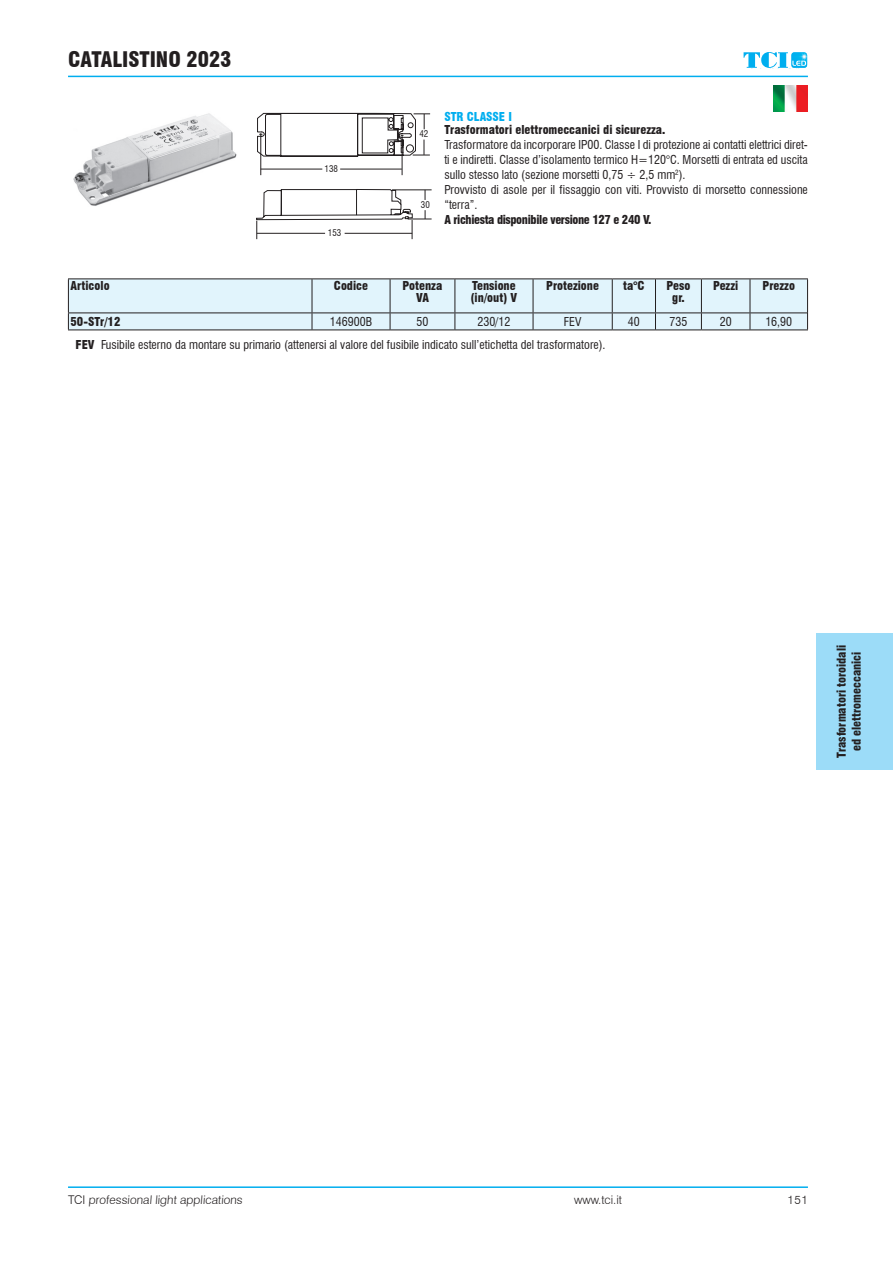
<style>
.page{position:relative;width:893px;height:1263px;background:#fff}
.page>*{position:absolute;margin:0;border:0;box-sizing:border-box;transform-origin:0 0}
.t1{font:900 condensed 21px "Swiss 721 BT";color:#231f20}
.t2{font:condensed 12px/15px "Swiss 721 BT";color:#231f20}
.t3{font:900 condensed 12px/12px "Swiss 721 BT";color:#231f20;text-align:center}
.t4{font:300 12px "Swiss 721 BT";color:#231f20}
.t5{font:900 condensed 12px "Swiss 721 BT";letter-spacing:-.03em;color:#231f20}
.t6{font:900 condensed 12px "Swiss 721 BT";color:#00aeef}
.t7{font:condensed 9px "Swiss 721 BT";color:#231f20}
.s1{font-weight:900}
</style>
<div class="page">
<hr style="left:68px;top:76px;width:740px;height:1px;background:#00aeef">
<hr style="left:68px;top:1186px;width:740px;height:2px;background:#00aeef">
<div style="left:816px;top:633px;width:77px;height:136px;background:#9cdcf8"></div>
<img style="left:806px;top:53px;width:1px;height:14px">
<svg style="left:744px;top:52px;width:62px;height:16px"></svg>
<img style="left:773px;top:85px;width:35px;height:26px">
<img style="left:73px;top:113px;width:164px;height:93px">
<hr style="left:261px;top:169px;width:61px;height:1px;background:#231f20">
<hr style="left:340px;top:169px;width:62px;height:1px;background:#231f20">
<hr style="left:261px;top:133px;width:1px;height:42px;background:#231f20">
<hr style="left:402px;top:136px;width:1px;height:39px;background:#231f20">
<svg style="left:256px;top:189px;width:176px;height:50px"></svg>
<svg style="left:257px;top:112px;width:173px;height:44px"></svg>
<hr style="left:68px;top:278px;width:244px;height:1px;background:#231f20">
<hr style="left:312px;top:278px;width:78px;height:1px;background:#231f20">
<hr style="left:390px;top:278px;width:65px;height:1px;background:#231f20">
<hr style="left:455px;top:278px;width:78px;height:1px;background:#231f20">
<hr style="left:533px;top:278px;width:79px;height:1px;background:#231f20">
<hr style="left:612px;top:278px;width:44px;height:1px;background:#231f20">
<svg style="left:68px;top:279px;width:740px;height:51px;background:#d7e9f1"></svg>
<hr style="left:68px;top:330px;width:244px;height:1px;background:#231f20">
<hr style="left:312px;top:330px;width:78px;height:1px;background:#231f20">
<hr style="left:390px;top:330px;width:65px;height:1px;background:#231f20">
<hr style="left:455px;top:330px;width:78px;height:1px;background:#231f20">
<hr style="left:533px;top:330px;width:79px;height:1px;background:#231f20">
<hr style="left:612px;top:330px;width:44px;height:1px;background:#231f20">
<hr style="left:656px;top:278px;width:45px;height:1px;background:#231f20">
<hr style="left:701px;top:278px;width:49px;height:1px;background:#231f20">
<hr style="left:750px;top:278px;width:58px;height:1px;background:#231f20">
<hr style="left:656px;top:312px;width:45px;height:1px;background:#231f20">
<hr style="left:701px;top:312px;width:49px;height:1px;background:#231f20">
<hr style="left:750px;top:312px;width:57px;height:1px;background:#231f20">
<hr style="left:656px;top:330px;width:45px;height:1px;background:#231f20">
<hr style="left:701px;top:330px;width:49px;height:1px;background:#231f20">
<hr style="left:750px;top:330px;width:58px;height:1px;background:#231f20">
<h1 class="t1" style="left:68px;top:47px;width:165px">CATALISTINO 2023</h1>
<p class="t7" style="left:325px;top:163px;width:15px">138</p>
<p class="t7" style="left:328px;top:227px;width:15px">153</p>
<p class="t7" style="left:419px;top:129px;width:10px">42</p>
<p class="t7" style="left:421px;top:200px;width:10px">30</p>
<p class="t6" style="left:444px;top:109px;width:69px">STR CLASSE I</p>
<p class="t3" style="left:444px;top:124px;width:223px">Trasformatori elettromeccanici di sicurezza.</p>
<p class="t2" style="left:444px;top:137px;width:365px">Trasformatore da incorporare IP00. Classe I di protezione ai contatti elettrici diret&shy;ti e indiretti. Classe d’isolamento termico H=120°C. Morsetti di entrata ed uscita sullo stesso lato (sezione morsetti 0,75 ÷ 2,5 mm<sup>2</sup>).<br>Provvisto di asole per il fissaggio con viti. Provvisto di morsetto connessione “terra”.</p>
<p class="t5" style="left:444px;top:213px;width:208px">A richiesta disponibile versione 127 e 240 V.</p>
<p class="t3" style="left:71px;top:280px;width:41px">Articolo</p>
<p class="t3" style="left:334px;top:280px;width:36px">Codice</p>
<p class="t3" style="left:403px;top:280px;width:41px">Potenza<br>VA</p>
<p class="t3" style="left:471px;top:280px;width:48px;text-align:left">Tensione (in/out) V</p>
<p class="t3" style="left:546px;top:280px;width:54px">Protezione</p>
<p class="t3" style="left:623px;top:280px;width:23px">ta°C</p>
<p class="t3" style="left:667px;top:280px;width:25px">Peso gr.</p>
<p class="t3" style="left:713px;top:280px;width:27px">Pezzi</p>
<p class="t3" style="left:762px;top:280px;width:34px">Prezzo</p>
<p class="t3" style="left:71px;top:316px;width:51px">50-STr/12</p>
<p class="t2" style="left:330px;top:314px;width:44px">146900B</p>
<p class="t2" style="left:416px;top:314px;width:13px">50</p>
<p class="t2" style="left:477px;top:314px;width:35px">230/12</p>
<p class="t2" style="left:564px;top:314px;width:19px">FEV</p>
<p class="t2" style="left:628px;top:314px;width:13px">40</p>
<p class="t2" style="left:669px;top:314px;width:19px">735</p>
<p class="t2" style="left:720px;top:314px;width:13px">20</p>
<p class="t2" style="left:765px;top:314px;width:28px">16,90</p>
<p class="t2" style="left:76px;top:337px;width:532px"><span class="s1">FEV</span> Fusibile esterno da montare su primario (attenersi al valore del fusibile indicato sull’etichetta del trasformatore).</p>
<p class="t3" style="left:834px;top:758px;width:115px;line-height:15px;rotate:-90deg">Trasformatori toroidali ed elettromeccanici</p>
<p class="t4" style="left:68px;top:1192px;width:177px">TCI professional light applications</p>
<p class="t4" style="left:574px;top:1192px;width:50px">www.tci.it</p>
<p class="t4" style="left:788px;top:1192px;width:22px">151</p>
</div>
